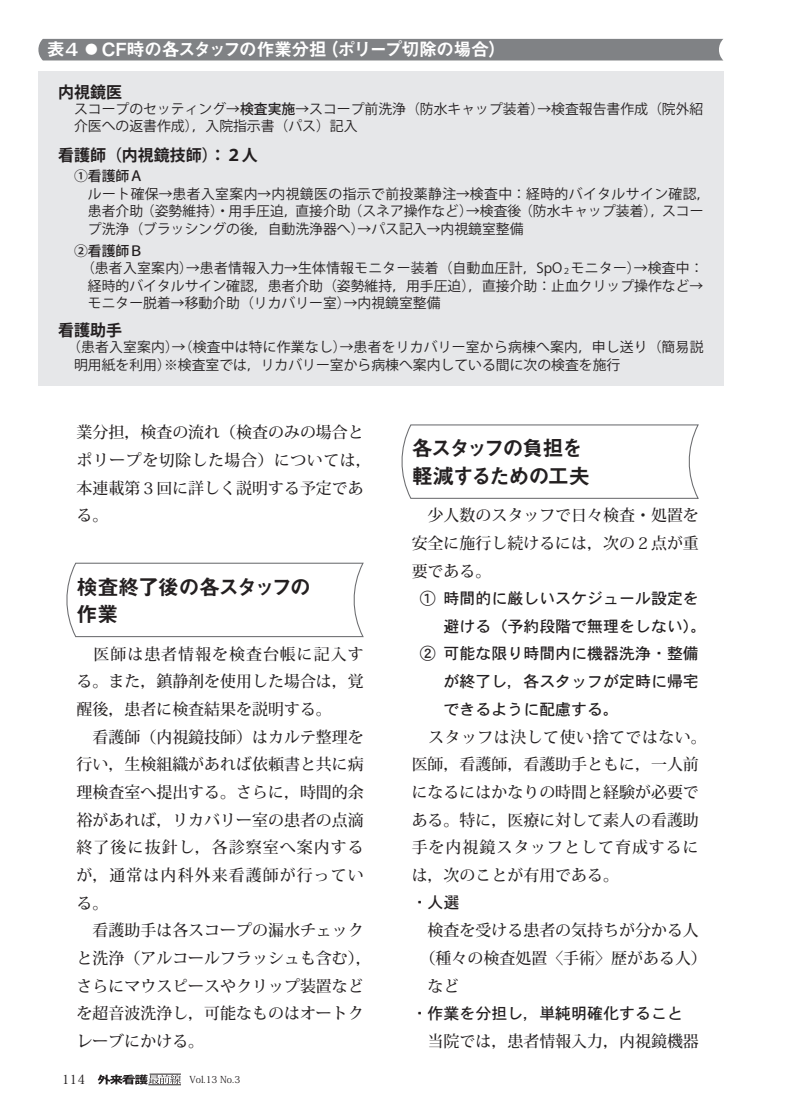
<style>
.page{position:relative;width:800px;height:1119px;background:#fff}
.page>*{position:absolute;margin:0;border:0;box-sizing:border-box;transform-origin:0 0}
.t1{font:21.3px/27.6px "Midashi Go Pro MB31";letter-spacing:-.085em;color:#231f20}
.t2{font:18px "Midashi Go Pro MB31 90 msp RKSJ H";letter-spacing:-.05em;color:#fff}
.t3{font:500 15.9px/27.6px "Koz Min Std";color:#231f20}
.t4{font:15.9px "DFHS Gothic Std W5";color:#231f20}
.t5{font:15.9px "Koz Go Std Bold 90 msp RKSJ H";color:#231f20}
.t6{font:13.8px/17.5px "Koz Go Std Regular 90 msp RKSJ H";color:#231f20}
.t7{font:13.8px "Koz Go Std Medium 90 msp RKSJ H";color:#231f20}
.t8{font:12.75px "Koz Min Std";color:#231f20}
.t9{font:9.6px "Koz Min Std";color:#231f20}
.s1{font-size:12.6px}
.s2{font-family:"Koz Go Std Medium 90 msp RKSJ H"}
.s3{font-size:8.1px}
</style>
<div class="page">
<svg style="left:66px;top:562px;width:298px;height:76px"></svg>
<svg style="left:401px;top:424px;width:298px;height:75px"></svg>
<div style="left:38px;top:39px;width:685px;height:21px;background:#808285"></div>
<div style="left:38px;top:71px;width:685px;height:314px;background:#e6e7e9"></div>
<svg style="left:98px;top:1074px;width:83px;height:10px"></svg>
<hr style="left:149px;top:1073px;width:32px;height:1px;background:#231f20">
<hr style="left:148px;top:1084px;width:33px;height:1px;background:#231f20">
<p class="t2" style="left:47px;top:35px;width:461px">表４ <span class="s1">●</span> CF時の各スタッフの作業分担（ポリープ切除の場合）</p>
<p class="t5" style="left:58px;top:82px;width:65px">内視鏡医</p>
<p class="t6" style="left:74px;top:100px;width:630px">スコープのセッティング→<span class="s2">検査実施</span>→スコープ前洗浄（防水キャップ装着）→検査報告書作成（院外紹介医への返書作成），入院指示書（パス）記入</p>
<p class="t5" style="left:58px;top:145px;width:201px">看護師（内視鏡技師）：２人</p>
<p class="t7" style="left:74px;top:167px;width:71px">①看護師Ａ</p>
<p class="t6" style="left:88px;top:185px;width:624px">ルート確保→患者入室案内→内視鏡医の指示で前投薬静注→検査中：経時的バイタルサイン確認，患者介助（姿勢維持）・用手圧迫，直接介助（スネア操作など）→検査後（防水キャップ装着），スコープ洗浄（ブラッシングの後，自動洗浄器へ）→パス記入→内視鏡室整備</p>
<p class="t7" style="left:74px;top:242px;width:71px">②看護師Ｂ</p>
<p class="t6" style="left:88px;top:260px;width:617px;text-align:justify;text-indent:-7px">（患者入室案内）→患者情報入力→生体情報モニター装着（自動血圧計，SpO<span class="s3">２</span>モニター）→検査中：経時的バイタルサイン確認，患者介助（姿勢維持，用手圧迫），直接介助：止血クリップ操作など→モニター脱着→移動介助（リカバリー室）→内視鏡室整備</p>
<p class="t5" style="left:58px;top:320px;width:65px">看護助手</p>
<p class="t6" style="left:74px;top:338px;width:630px;text-indent:-7px">（患者入室案内）→（検査中は特に作業なし）→患者をリカバリー室から病棟へ案内，申し送り（簡易説明用紙を利用）※検査室では，リカバリー室から病棟へ案内している間に次の検査を施行</p>
<p class="t3" style="left:77px;top:419px;width:296px">業分担，検査の流れ（検査のみの場合とポリープを切除した場合）については，本連載第３回に詳しく説明する予定である。</p>
<h1 class="t1" style="left:77px;top:570px;width:236px">検査終了後の各スタッフの作業</h1>
<p class="t3" style="left:77px;top:640px;width:296px">　医師は患者情報を検査台帳に記入する。また，鎮静剤を使用した場合は，覚醒後，患者に検査結果を説明する。<br>　看護師（内視鏡技師）はカルテ整理を行い，生検組織があれば依頼書と共に病理検査室へ提出する。さらに，時間的余裕があれば，リカバリー室の患者の点滴終了後に抜針し，各診察室へ案内するが，通常は内科外来看護師が行っている。<br>　看護助手は各スコープの漏水チェックと洗浄（アルコールフラッシュも含む），さらにマウスピースやクリップ装置などを超音波洗浄し，可能なものはオートクレーブにかける。</p>
<p class="t8" style="left:62px;top:1071px;width:25px">114</p>
<p class="t9" style="left:189px;top:1073px;width:52px">Vol.13 No.3</p>
<h1 class="t1" style="left:411px;top:432px;width:180px">各スタッフの負担を軽減するための工夫</h1>
<p class="t3" style="left:411px;top:502px;width:289px;text-align:justify">　少人数のスタッフで日々検査・処置を安全に施行し続けるには，次の２点が重要である。</p>
<p class="t4" style="left:419px;top:589px;width:281px">① 時間的に厳しいスケジュール設定を</p>
<p class="t4" style="left:443px;top:617px;width:265px">避ける（予約段階で無理をしない）。</p>
<p class="t4" style="left:419px;top:645px;width:281px">② 可能な限り時間内に機器洗浄・整備</p>
<p class="t4" style="left:443px;top:672px;width:257px">が終了し，各スタッフが定時に帰宅</p>
<p class="t4" style="left:443px;top:700px;width:177px">できるように配慮する。</p>
<p class="t3" style="left:411px;top:723px;width:296px">　スタッフは決して使い捨てではない。医師，看護師，看護助手ともに，一人前になるにはかなりの時間と経験が必要である。特に，医療に対して素人の看護助手を内視鏡スタッフとして育成するには，次のことが有用である。</p>
<p class="t4" style="left:411px;top:893px;width:49px">・人選</p>
<p class="t3" style="left:411px;top:916px;width:289px">　 検査を受ける患者の気持ちが分かる人</p>
<p class="t3" style="left:419px;top:944px;width:289px">（種々の検査処置〈手術〉歴がある人）</p>
<p class="t3" style="left:427px;top:971px;width:33px">など</p>
<p class="t4" style="left:411px;top:1004px;width:273px">・作業を分担し，単純明確化すること</p>
<p class="t3" style="left:411px;top:1027px;width:289px">　 当院では，患者情報入力，内視鏡機器</p>
</div>
